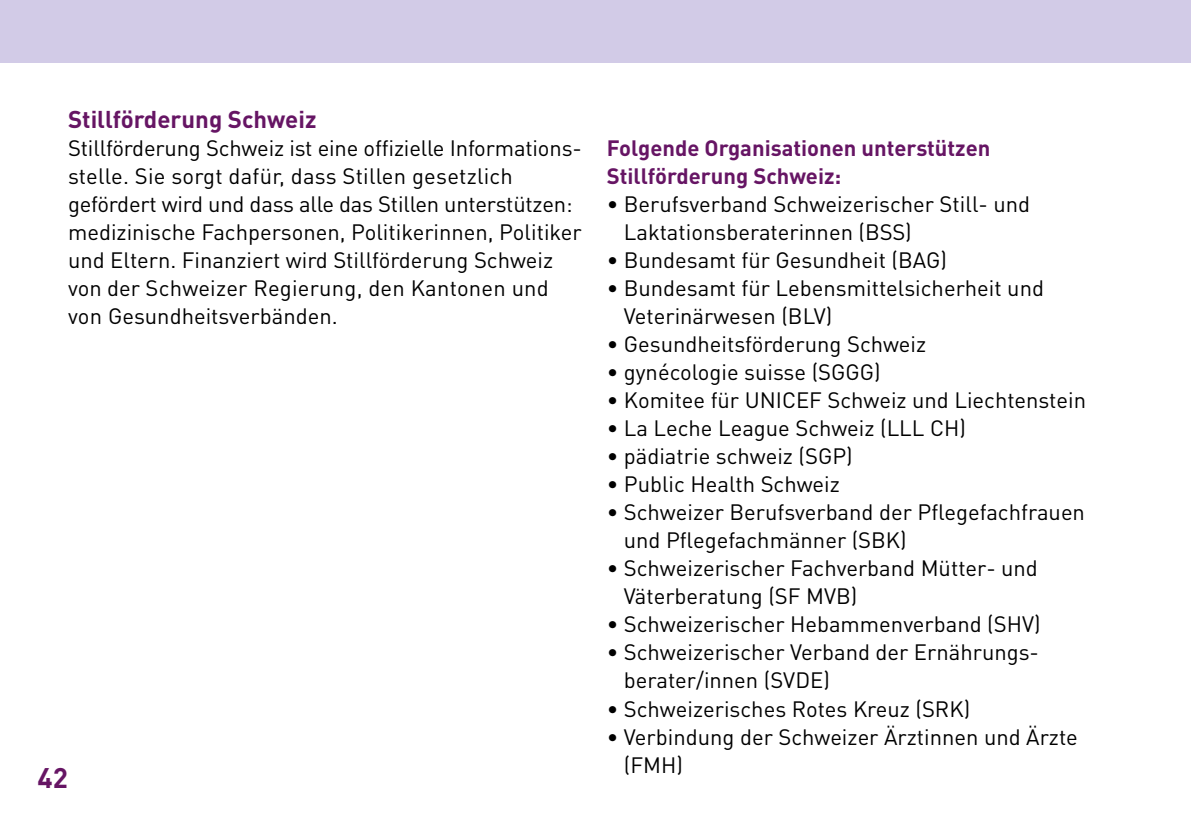
<style>
.page{position:relative;width:1191px;height:840px;background:#fff}
.page>*{position:absolute;margin:0;border:0;box-sizing:border-box;transform-origin:0 0}
.t1{font:700 28px "DINOT";color:#661564}
.t2{font:700 24px "DINOT";color:#661564}
.t3{font:22px/28px "DINOT";color:#000}
.t4{font:700 22px/28px "DINOT";color:#661564}
</style>
<div class="page">
<div style="left:0;top:0;width:1191px;height:62px;background:#d2cbe7"></div>
<p class="t2" style="left:68px;top:103px;width:250px">Stillförderung Schweiz</p>
<p class="t3" style="left:68px;top:133px;width:515px">Stillförderung Schweiz ist eine offizielle Informations&shy;stelle. Sie sorgt dafür, dass Stillen gesetzlich gefördert wird und dass alle das Stillen unterstützen: medizinische Fachpersonen, Politikerinnen, Politiker und Eltern. Finanziert wird Stillförderung Schweiz von der Schweizer Regierung, den Kantonen und von Gesundheitsverbänden.</p>
<p class="t4" style="left:607px;top:133px;width:385px">Folgende Organisationen unterstützen<br>Stillförderung Schweiz:</p>
<p class="t3" style="left:624px;top:189px;width:408px;text-indent:-17px">• Berufsverband Schweizerischer Still- und<br>Laktationsberaterinnen (BSS)</p>
<p class="t3" style="left:607px;top:245px;width:341px">• Bundesamt für Gesundheit (BAG)</p>
<p class="t3" style="left:624px;top:273px;width:422px;text-indent:-17px">• Bundesamt für Lebensmittelsicherheit und<br>Veterinärwesen (BLV)</p>
<p class="t3" style="left:607px;top:329px;width:321px">• Gesundheitsförderung Schweiz</p>
<p class="t3" style="left:607px;top:357px;width:275px">• gynécologie suisse (SGGG)</p>
<p class="t3" style="left:607px;top:385px;width:481px">• Komitee für UNICEF Schweiz und Liechtenstein</p>
<p class="t3" style="left:607px;top:413px;width:360px">• La Leche League Schweiz (LLL CH)</p>
<p class="t3" style="left:607px;top:441px;width:247px">• pädiatrie schweiz (SGP)</p>
<p class="t3" style="left:607px;top:469px;width:235px">• Public Health Schweiz</p>
<p class="t3" style="left:624px;top:497px;width:463px;text-indent:-17px">• Schweizer Berufsverband der Pflegefachfrauen und Pflegefachmänner (SBK)</p>
<p class="t3" style="left:624px;top:553px;width:415px;text-indent:-17px">• Schweizerischer Fachverband Mütter- und<br>Väterberatung (SF MVB)</p>
<p class="t3" style="left:607px;top:609px;width:435px">• Schweizerischer Hebammenverband (SHV)</p>
<p class="t3" style="left:624px;top:637px;width:416px;text-indent:-17px">• Schweizerischer Verband der Ernährungs&shy;berater/innen (SVDE)</p>
<p class="t3" style="left:607px;top:693px;width:365px">• Schweizerisches Rotes Kreuz (SRK)</p>
<p class="t3" style="left:624px;top:721px;width:455px;text-indent:-17px">• Verbindung der Schweizer Ärztinnen und Ärzte (FMH)</p>
<p class="t1" style="left:37px;top:758px;width:32px">42</p>
</div>
